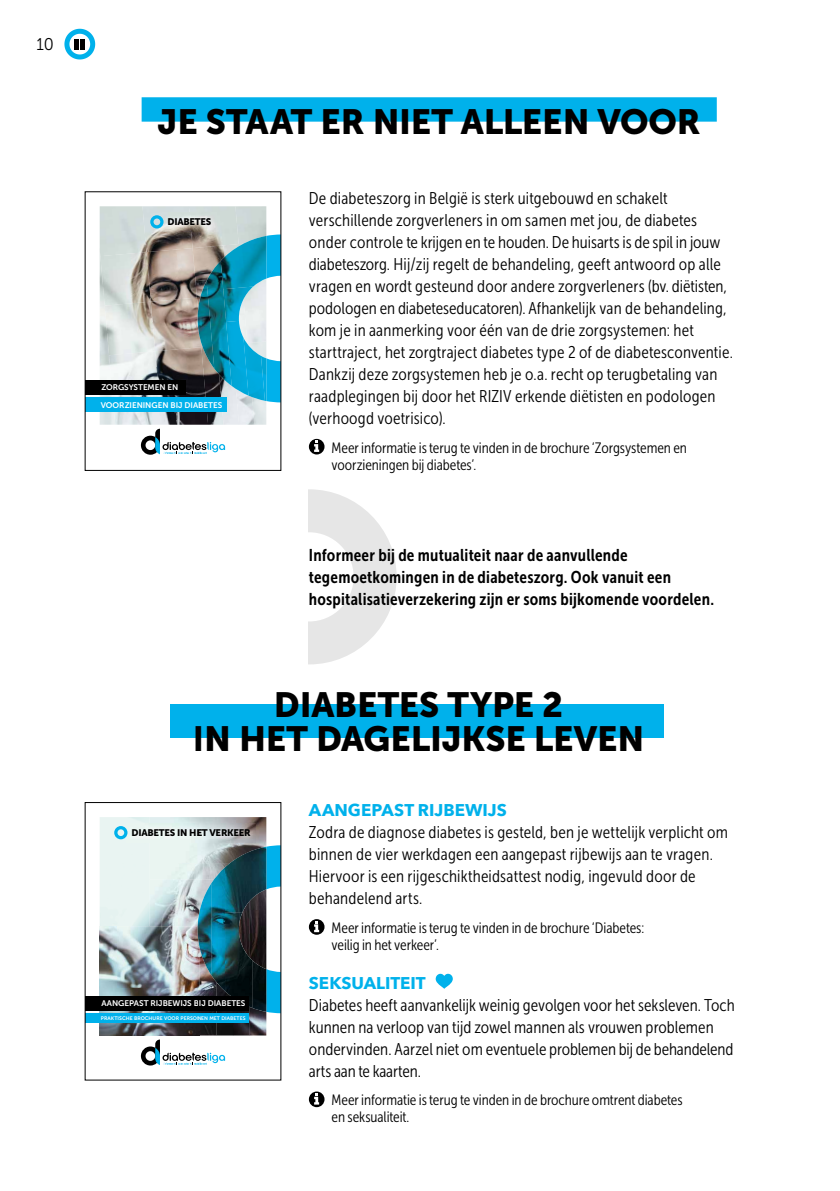
<style>
.page{position:relative;width:840px;height:1191px;background:#fff}
.page>*{position:absolute;margin:0;border:0;box-sizing:border-box;transform-origin:0 0}
.t1{font:34.8px/34.8px "Museo Sans 900";letter-spacing:-.005em;color:#000;text-align:center}
.t2{font:17px/22px "Museo Sans Cond 300";letter-spacing:.01em;color:#000}
.t3{font:17px/22px "Museo Sans Cond 700";letter-spacing:.015em;color:#000}
.t4{font:700 17px "Avenir Next";color:#00b1eb}
.t5{font:17px "Museo Sans 300";color:#000;scale:.95 1}
.t6{font:15px/17px "Museo Sans Cond 300";letter-spacing:-.005em;color:#000}
.t7{font:9.6px "Museo Sans 900";letter-spacing:-.025em;color:#000}
.t8{font:8.2px/17.4px "Museo Sans 700";letter-spacing:-.005em;color:#fff}
.t9{font:5.2px "Museo Sans 700";letter-spacing:.005em;color:#fff}
</style>
<div class="page">
<svg style="left:64px;top:28px;width:32px;height:32px"></svg>
<div style="left:74px;top:39px;width:5px;height:10px;background:#000"></div>
<hr style="left:81px;top:39px;width:4px;height:10px;background:#000">
<div style="left:309px;top:919px;width:15px;height:15px;background:#000;border-radius:50%"></div>
<svg style="left:314px;top:921px;width:5px;height:11px"></svg>
<svg style="left:435px;top:973px;width:17px;height:15px"></svg>
<svg style="left:309px;top:1091px;width:15px;height:16px"></svg>
<svg style="left:314px;top:1093px;width:5px;height:11px"></svg>
<img style="left:150px;top:817px;width:116px;height:46px">
<img style="left:149px;top:863px;width:76px;height:16px">
<img style="left:252px;top:912px;width:14px;height:48px">
<img style="left:149px;top:879px;width:62px;height:47px">
<img style="left:100px;top:926px;width:99px;height:109px">
<img style="left:199px;top:975px;width:17px;height:60px">
<img style="left:216px;top:991px;width:17px;height:44px">
<img style="left:233px;top:1010px;width:16px;height:25px">
<img style="left:249px;top:1008px;width:17px;height:27px">
<svg style="left:141px;top:1039px;width:84px;height:26px"></svg>
<svg style="left:266px;top:845px;width:13px;height:168px"></svg>
<img style="left:225px;top:846px;width:41px;height:66px">
<img style="left:211px;top:867px;width:14px;height:124px">
<img style="left:197px;top:883px;width:14px;height:92px">
<img style="left:225px;top:912px;width:27px;height:96px">
<img style="left:252px;top:960px;width:14px;height:51px">
<img style="left:126px;top:823px;width:130px;height:19px">
<svg style="left:114px;top:826px;width:13px;height:13px"></svg>
<div style="left:85px;top:996px;width:164px;height:14px;background:#000"></div>
<div style="left:85px;top:1013px;width:164px;height:9px;background:#00b1eb"></div>
<div style="left:309px;top:439px;width:15px;height:15px;background:#000;border-radius:50%"></div>
<svg style="left:314px;top:441px;width:5px;height:11px"></svg>
<div style="left:141px;top:97px;width:575px;height:25px;background:#00b1eb"></div>
<div style="left:170px;top:704px;width:493px;height:34px;background:#00b1eb"></div>
<hr style="left:839px;top:1014px;width:1px;height:57px;background:#000">
<img style="left:142px;top:206px;width:47px;height:46px">
<img style="left:189px;top:206px;width:46px;height:42px">
<img style="left:235px;top:206px;width:31px;height:30px">
<img style="left:100px;top:248px;width:12px;height:132px">
<img style="left:100px;top:252px;width:46px;height:54px">
<img style="left:146px;top:248px;width:49px;height:53px">
<img style="left:192px;top:245px;width:28px;height:36px">
<img style="left:195px;top:280px;width:11px;height:17px">
<img style="left:105px;top:301px;width:46px;height:54px">
<img style="left:151px;top:297px;width:46px;height:54px">
<img style="left:205px;top:369px;width:14px;height:56px">
<img style="left:109px;top:351px;width:46px;height:46px">
<img style="left:155px;top:347px;width:50px;height:50px">
<img style="left:265px;top:341px;width:1px;height:15px">
<img style="left:219px;top:386px;width:17px;height:39px">
<img style="left:236px;top:396px;width:16px;height:29px">
<img style="left:113px;top:412px;width:62px;height:13px">
<img style="left:175px;top:412px;width:33px;height:13px">
<img style="left:252px;top:401px;width:14px;height:24px">
<svg style="left:141px;top:429px;width:84px;height:26px"></svg>
<svg style="left:266px;top:234px;width:13px;height:168px"></svg>
<img style="left:220px;top:236px;width:46px;height:53px">
<img style="left:206px;top:261px;width:26px;height:125px">
<img style="left:197px;top:281px;width:17px;height:88px">
<img style="left:223px;top:286px;width:30px;height:36px">
<img style="left:226px;top:321px;width:22px;height:75px">
<img style="left:243px;top:337px;width:22px;height:64px">
<img style="left:261px;top:356px;width:5px;height:45px">
<img style="left:162px;top:212px;width:55px;height:19px">
<svg style="left:150px;top:215px;width:13px;height:13px"></svg>
<div style="left:85px;top:380px;width:100px;height:15px;background:#000"></div>
<div style="left:85px;top:397px;width:142px;height:15px;background:#00b1eb"></div>
<svg style="left:309px;top:489px;width:87px;height:175px"></svg>
<p class="t5" style="left:37px;top:35px;width:20px">10</p>
<h1 class="t1" style="left:157px;top:104px;width:544px">JE STAAT ER NIET ALLEEN VOOR</h1>
<p class="t7" style="left:167px;top:216px;width:45px">DIABETES</p>
<p class="t8" style="left:101px;top:379px;width:123px">ZORGSYSTEMEN EN<br>VOORZIENINGEN BIJ DIABETES</p>
<p class="t2" style="left:309px;top:187px;width:425px">De diabeteszorg in België is sterk uitgebouwd en schakelt verschillende zorgverleners in om samen met jou, de diabetes onder controle te krijgen en te houden. De huisarts is de spil in jouw diabeteszorg. Hij/zij regelt de behandeling, geeft antwoord op alle vragen en wordt gesteund door andere zorgverleners (bv. diëtisten, podologen en diabeteseducatoren). Afhankelijk van de behandeling, kom je in aanmerking voor één van de drie zorgsystemen: het starttraject, het zorgtraject diabetes type 2 of de diabetesconventie.<br>Dankzij deze zorgsystemen heb je o.a. recht op terugbetaling van raadplegingen bij door het RIZIV erkende diëtisten en podologen (verhoogd voetrisico).</p>
<p class="t6" style="left:331px;top:439px;width:357px">Meer informatie is terug te vinden in de brochure ‘Zorgsystemen en voorzieningen bij diabetes’.</p>
<p class="t3" style="left:309px;top:544px;width:406px">Informeer bij de mutualiteit naar de aanvullende tegemoetkomingen in de diabeteszorg. Ook vanuit een hospitalisatieverzekering zijn er soms bijkomende voordelen.</p>
<h1 class="t1" style="left:193px;top:687px;width:453px">DIABETES TYPE 2<br>IN HET DAGELIJKSE LEVEN</h1>
<p class="t7" style="left:131px;top:827px;width:121px">DIABETES IN HET VERKEER</p>
<p class="t8" style="left:101px;top:994px;width:145px">AANGEPAST RIJBEWIJS BIJ DIABETES</p>
<p class="t9" style="left:101px;top:1015px;width:146px">PRAKTISCHE BROCHURE VOOR PERSONEN MET DIABETES</p>
<p class="t4" style="left:309px;top:795px;width:199px">AANGEPAST RIJBEWIJS</p>
<p class="t2" style="left:309px;top:821px;width:420px">Zodra de diagnose diabetes is gesteld, ben je wettelijk verplicht om binnen de vier werkdagen een aangepast rijbewijs aan te vragen.<br>Hiervoor is een rijgeschiktheidsattest nodig, ingevuld door de behandelend arts.</p>
<p class="t6" style="left:331px;top:919px;width:314px">Meer informatie is terug te vinden in de brochure ‘Diabetes: veilig in het verkeer’.</p>
<p class="t4" style="left:309px;top:968px;width:118px">SEKSUALITEIT</p>
<p class="t2" style="left:309px;top:994px;width:427px">Diabetes heeft aanvankelijk weinig gevolgen voor het seksleven. Toch kunnen na verloop van tijd zowel mannen als vrouwen problemen ondervinden. Aarzel niet om eventuele problemen bij de behandelend arts aan te kaarten.</p>
<p class="t6" style="left:331px;top:1091px;width:352px">Meer informatie is terug te vinden in de brochure omtrent diabetes en seksualiteit.</p>
</div>
